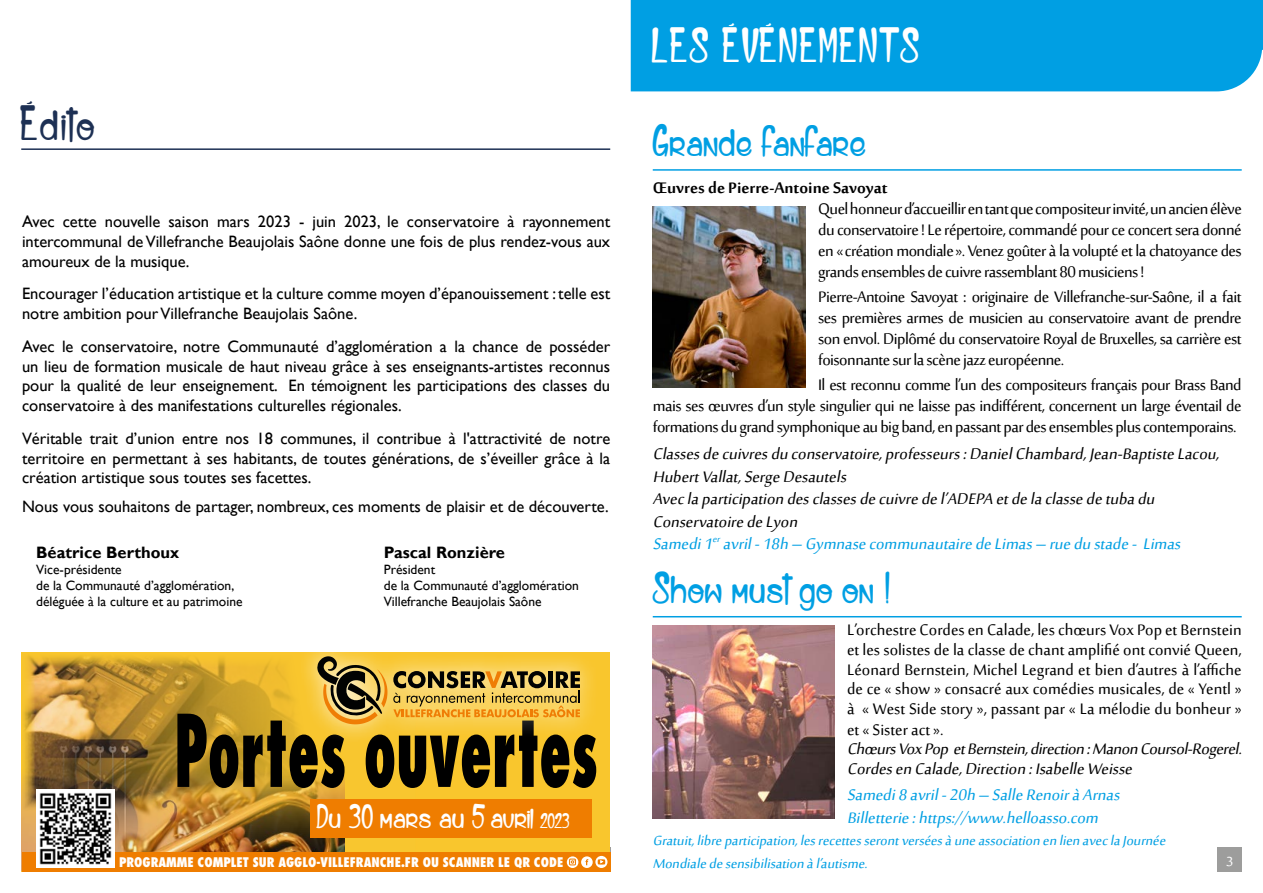
<style>
.page{position:relative;width:1263px;height:893px;background:#fff}
.page>*{position:absolute;margin:0;border:0;box-sizing:border-box;transform-origin:0 0}
.t1{font:800 condensed 97.2px "Futura LT";color:#000;scale:.6 1}
.t2{font:49.5px "Alice Personal Use Only";letter-spacing:.03em;color:#fff}
.t3{font:49.5px "Alice Personal Use Only";letter-spacing:.03em;color:#1d3054}
.t4{font:45px "Alice Personal Use Only";color:#009fe3}
.t5{font:34.35px "Alice Personal Use Only";color:#fff}
.t6{font:21px/21px "Sakkal Majalla";letter-spacing:-.025em;color:#000;text-align:justify}
.t7{font:italic 21px/22.5px "Sakkal Majalla";color:#000}
.t8{font:italic 21px/22.5px "Sakkal Majalla";color:#009fe3}
.t9{font:700 21px "Sakkal Majalla";color:#000}
.t10{font:italic 18px/22.5px "Sakkal Majalla";color:#009fe3}
.t11{font:18px "Sakkal Majalla";color:#fff}
.t12{font:16.5px/19.8px "Gill Sans";color:#000;text-align:justify}
.t13{font:700 16.5px "Gill Sans";color:#000}
.t14{font:13.5px/16.2px "Gill Sans";color:#000}
.t15{font:800 condensed 12.9px "Futura LT";color:#fff}
.s1{font-size:21.45px}
.s2{color:#009fe3}
</style>
<div class="page">
<div style="left:1217px;top:848px;width:25px;height:24px;background:#9d9d9c"></div>
<hr style="left:21px;top:148px;width:589px;height:2px;background:#1d3054">
<hr style="left:653px;top:169px;width:589px;height:2px;background:#009fe3">
<hr style="left:653px;top:616px;width:589px;height:1px;background:#009fe3">
<div style="left:631px;top:0;width:631px;height:91px;background:#009fe3"></div>
<img style="left:653px;top:206px;width:152px;height:181px">
<img style="left:653px;top:625px;width:181px;height:193px">
<div style="left:21px;top:653px;width:589px;height:219px;background:#f9c62d"></div>
<img style="left:21px;top:776px;width:323px;height:95px">
<img style="left:21px;top:656px;width:294px;height:155px">
<div style="left:310px;top:799px;width:281px;height:38px;background:#ef7d00"></div>
<div style="left:298px;top:637px;width:302px;height:107px;background:#fff;opacity:.97"></div>
<svg style="left:317px;top:656px;width:70px;height:68px;background:#a98b41"></svg>
<svg style="left:393px;top:671px;width:187px;height:46px;background:#b99543"></svg>
<div style="left:22px;top:853px;width:588px;height:19px;background:#ef7d00"></div>
<svg style="left:581px;top:856px;width:12px;height:12px"></svg>
<svg style="left:585px;top:859px;width:3px;height:6px"></svg>
<svg style="left:567px;top:856px;width:11px;height:12px"></svg>
<svg style="left:569px;top:858px;width:7px;height:7px"></svg>
<svg style="left:595px;top:856px;width:12px;height:12px"></svg>
<img style="left:36px;top:789px;width:79px;height:79px">
<h2 class="t3" style="left:21px;top:101px;width:76px">Édito</h2>
<p class="t12" style="left:22px;top:212px;width:590px">Avec cette nouvelle saison mars 2023 - juin 2023, le conservatoire à rayonnement intercommunal de Villefranche Beaujolais Saône donne une fois de plus rendez-vous aux amoureux de la musique.</p>
<p class="t12" style="left:22px;top:284px;width:590px">Encourager l’éducation artistique et la culture comme moyen d’épanouissement : telle est notre ambition pour Villefranche Beaujolais Saône.</p>
<p class="t12" style="left:22px;top:337px;width:590px">Avec le conservatoire, notre Communauté d’agglomération a la chance de posséder un lieu de formation musicale de haut niveau grâce à ses enseignants-artistes reconnus pour la qualité de leur enseignement. En témoignent les participations des classes du conservatoire à des manifestations culturelles régionales.</p>
<p class="t12" style="left:22px;top:429px;width:590px">Véritable trait d’union entre nos 18 communes, il contribue à l'attractivité de notre territoire en permettant à ses habitants, de toutes générations, de s’éveiller grâce à la création artistique sous toutes ses facettes.</p>
<p class="t12" style="left:22px;top:496px;width:588px">Nous vous souhaitons de partager, nombreux, ces moments de plaisir et de découverte.</p>
<p class="t13" style="left:384px;top:542px;width:123px">Pascal Ronzière</p>
<p class="t14" style="left:384px;top:562px;width:197px">Président<br>de la Communauté d’agglomération<br>Villefranche Beaujolais Saône</p>
<p class="t13" style="left:36px;top:542px;width:145px">Béatrice Berthoux</p>
<p class="t14" style="left:36px;top:562px;width:208px">Vice-présidente<br>de la Communauté d’agglomération, déléguée à la culture et au patrimoine</p>
<h1 class="t1" style="left:174px;top:690px;width:708px">Portes ouvertes</h1>
<h3 class="t5" style="left:317px;top:801px;width:255px">Du 30 mars au 5 avril <span class="s1">2023</span></h3>
<p class="t15" style="left:119px;top:854px;width:446px">PROGRAMME COMPLET SUR AGGLO-VILLEFRANCHE.FR OU SCANNER LE QR CODE</p>
<h2 class="t2" style="left:652px;top:23px;width:270px">LES ÉVÉNEMENT S</h2>
<h3 class="t4" style="left:653px;top:121px;width:216px">Grande fanfare</h3>
<p class="t9" style="left:653px;top:176px;width:236px">Œuvres de Pierre-Antoine Savoyat</p>
<p class="t6" style="left:818px;top:199px;width:425px">Quel honneur d’accueillir en tant que compositeur invité, un ancien élève du conservatoire ! Le répertoire, commandé pour ce concert sera donné en «création mondiale». Venez goûter à la volupté et la chatoyance des grands ensembles de cuivre rassemblant 80 musiciens !</p>
<p class="t6" style="left:818px;top:288px;width:425px">Pierre-Antoine Savoyat : originaire de Villefranche-sur-Saône, il a fait ses premières armes de musicien au conservatoire avant de prendre son envol. Diplômé du conservatoire Royal de Bruxelles, sa carrière est foisonnante sur la scène jazz européenne.</p>
<p class="t6" style="left:653px;top:376px;width:590px;text-indent:165px">Il est reconnu comme l’un des compositeurs français pour Brass Band mais ses œuvres d’un style singulier qui ne laisse pas indifférent, concernent un large éventail de formations du grand symphonique au big band, en passant par des ensembles plus contemporains.</p>
<p class="t7" style="left:653px;top:444px;width:572px">Classesdecuivresdu conservatoire,professeurs:DanielChambard,Jean-BaptisteLacou, HubertVallat,SergeDesautels<br>Aveclaparticipation desclassesdecuivredel’ADEPA etdelaclassedetubadu ConservatoiredeLyon<br><span class="s2">Samedi1</span><sup>er</sup><span class="s2">avril-18h – GymnasecommunautairedeLimas– ruedu stade- Limas</span></p>
<h3 class="t4" style="left:653px;top:568px;width:241px">Show must go on !</h3>
<p class="t6" style="left:847px;top:622px;width:396px;line-height:19.8px">L’orchestre Cordes en Calade, les chœurs Vox Pop et Bernstein et les solistes de la classe de chant amplifié ont convié Queen, Léonard Bernstein, Michel Legrand et bien d’autres à l’affiche de ce « show » consacré aux comédies musicales, de « Yentl » à « West Side story », passant par « La mélodie du bonheur » et « Sister act ».</p>
<p class="t7" style="left:847px;top:740px;width:401px;line-height:19.5px">ChœursVoxPopetBernstein,direction:ManonCoursol-Rogerel.<br>Cordesen Calade,Direction :IsabelleWeisse</p>
<p class="t8" style="left:847px;top:785px;width:279px">Samedi8 avril-20h – SalleRenoiràArnas<br>Billetterie:https://www.helloasso.com</p>
<p class="t10" style="left:653px;top:831px;width:518px">Gratuit,libreparticipation,lesrecettesserontverséesàuneassociation en lien aveclaJournée<br>Mondialedesensibilisation àl’autisme.</p>
<p class="t11" style="left:1226px;top:851px;width:9px">3</p>
</div>
